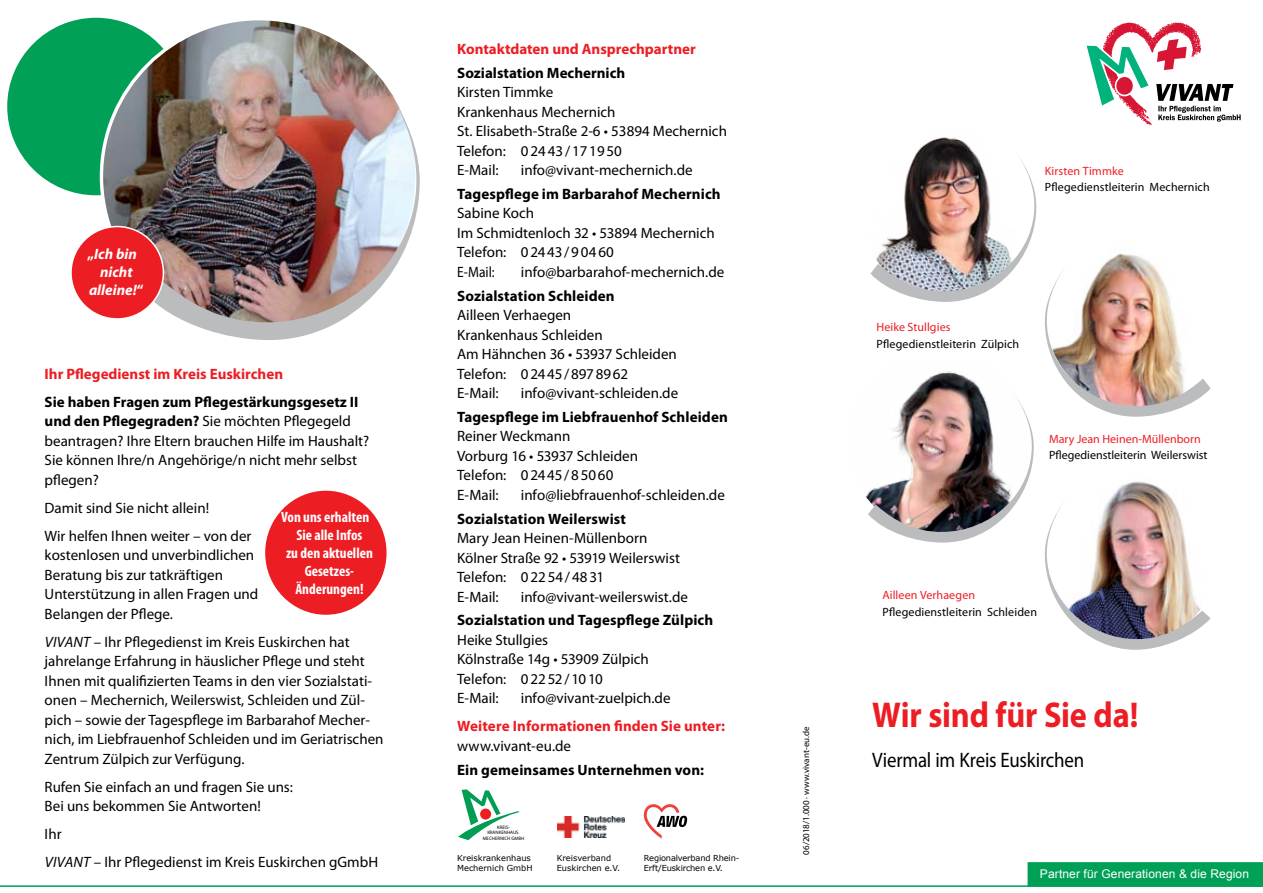
<style>
.page{position:relative;width:1263px;height:893px;background:#fff}
.page>*{position:absolute;margin:0;border:0;box-sizing:border-box;transform-origin:0 0}
.t1{font:700 36px "Myriad Pro";letter-spacing:-.005em;color:#ed1d24;scale:.9 1}
.t2{font:21px "Myriad Pro";letter-spacing:-.01em;color:#000;scale:.9 1}
.t3{font:15px/19.5px "Myriad Pro";color:#000}
.t4{font:700 15px "Myriad Pro";letter-spacing:.005em;color:#000}
.t5{font:700 15px "Myriad Pro";color:#ed1d24}
.t6{font:700 condensed 15px/18px "Myriad Pro";color:#fff;text-align:center}
.t7{font:italic 700 15px/18px "Myriad Pro";color:#fff;text-align:center}
.t8{font:12px "Myriad Pro";letter-spacing:.005em;color:#000}
.t9{font:12px "Myriad Pro";letter-spacing:.005em;color:#ed1d24}
.t10{font:12px "Arial";letter-spacing:.01em;color:#fff}
.t11{font:9px "Myriad Pro";color:#000}
.t12{font:8.25px/9.9px "Verdana";color:#000}
.t13{font:8.25px/9.9px "Verdana";letter-spacing:-.02em;color:#000}
.t14{font:4.95px/5.8px "Myriad";color:#000;text-align:center}
.s1{font-style:normal}
.s2{font-weight:700}
.s3{font-style:italic}
</style>
<div class="page">
<div style="left:1027px;top:862px;width:236px;height:23px;background:#00a156"></div>
<hr style="left:0;top:885px;width:1263px;height:2px;background:#00a156">
<img style="left:557px;top:816px;width:68px;height:22px">
<svg style="left:643px;top:804px;width:45px;height:35px"></svg>
<svg style="left:458px;top:789px;width:61px;height:51px"></svg>
<div style="left:480px;top:808px;width:11px;height:12px;background:#ed1d24;border-radius:50%"></div>
<div style="left:7px;top:18px;width:178px;height:177px;background:#00a156;border-radius:50%"></div>
<img style="left:101px;top:19px;width:279px;height:216px">
<svg style="left:1086px;top:22px;width:155px;height:103px"></svg>
<img style="left:861px;top:128px;width:170px;height:170px;border-radius:85px">
<img style="left:865px;top:371px;width:112px;height:129px">
<img style="left:1110px;top:253px;width:34px;height:6px">
<img style="left:1049px;top:473px;width:170px;height:170px;border-radius:85px">
<img style="left:1044px;top:492px;width:167px;height:158px">
<img style="left:1044px;top:259px;width:167px;height:158px">
<img style="left:868px;top:385px;width:166px;height:158px">
<img style="left:870px;top:145px;width:167px;height:157px">
<img style="left:145px;top:78px;width:275px;height:262px">
<div style="left:71px;top:227px;width:92px;height:92px;background:#ed1d24;border-radius:50%"></div>
<div style="left:70px;top:226px;width:94px;height:94px;border:2px solid #fff;border-radius:50%"></div>
<div style="left:265px;top:491px;width:122px;height:124px;background:#ed1d24;border-radius:50%"></div>
<p class="t7" style="left:87px;top:246px;width:58px"><span class="s1">„</span>Ich bin nicht alleine!<span class="s1">“</span></p>
<p class="t5" style="left:45px;top:365px;width:240px">Ihr Pflegedienst im Kreis Euskirchen</p>
<p class="t3" style="left:45px;top:392px;width:326px"><span class="s2">Sie haben Fragen zum Pflegestärkungsgesetz II und den Pflegegraden?</span> Sie möchten Pflegegeld beantragen? Ihre Eltern brauchen Hilfe im Haushalt?<br>Sie können Ihre/n Angehörige/n nicht mehr selbst pflegen?</p>
<p class="t3" style="left:45px;top:494px;width:208px;line-height:28px">Damit sind Sie nicht allein!<br>Wir helfen Ihnen weiter – von der</p>
<p class="t3" style="left:45px;top:546px;width:215px">kostenlosen und unverbindlichen<br>Beratung bis zur tatkräftigen<br>Unterstützung in allen Fragen und<br>Belangen der Pflege.</p>
<p class="t3" style="left:45px;top:632px;width:340px"><span class="s3">VIVANT</span> – Ihr Pflegedienst im Kreis Euskirchen hat jahrelange Erfahrung in häuslicher Pflege und steht Ihnen mit qualifizierten Teams in den vier Sozialstati&shy;onen – Mechernich, Weilerswist, Schleiden und Zül&shy;pich – sowie der Tagespflege im Barbarahof Mecher&shy;nich, im Liebfrauenhof Schleiden und im Geriatrischen Zentrum Zülpich zur Verfügung.</p>
<p class="t3" style="left:45px;top:777px;width:250px">Rufen Sie einfach an und fragen Sie uns:<br>Bei uns bekommen Sie Antworten!</p>
<p class="t3" style="left:45px;top:820px;width:335px;line-height:28px">Ihr<br><span class="s3">VIVANT</span> – Ihr Pflegedienst im Kreis Euskirchen gGmbH</p>
<p class="t6" style="left:281px;top:509px;width:93px">Von uns erhalten<br>Sie alle Infos<br>zu den aktuellen<br>Gesetzes-<br>Änderungen!</p>
<p class="t5" style="left:457px;top:40px;width:240px">Kontaktdaten und Ansprechpartner</p>
<p class="t4" style="left:457px;top:64px;width:170px">Sozialstation Mechernich</p>
<p class="t3" style="left:457px;top:83px;width:271px">Kirsten Timmke<br>Krankenhaus Mechernich<br>St. Elisabeth-Straße 2-6 • 53894 Mechernich<br>Telefon: 02443/171950<br>E-Mail:</p>
<p class="t3" style="left:521px;top:161px;width:173px">info@vivant-mechernich.de</p>
<p class="t4" style="left:457px;top:185px;width:265px">Tagespflege im Barbarahof Mechernich</p>
<p class="t3" style="left:457px;top:204px;width:259px">Sabine Koch<br>Im Schmidtenloch 32 • 53894 Mechernich<br>Telefon: 02443/90460<br>E-Mail:</p>
<p class="t3" style="left:521px;top:262px;width:205px">info@barbarahof-mechernich.de</p>
<p class="t4" style="left:457px;top:287px;width:159px">Sozialstation Schleiden</p>
<p class="t3" style="left:457px;top:306px;width:221px">Ailleen Verhaegen<br>Krankenhaus Schleiden<br>Am Hähnchen 36 • 53937 Schleiden<br>Telefon: 02445/8978962<br>E-Mail:</p>
<p class="t3" style="left:521px;top:384px;width:159px">info@vivant-schleiden.de</p>
<p class="t4" style="left:457px;top:408px;width:272px">Tagespflege im Liebfrauenhof Schleiden</p>
<p class="t3" style="left:457px;top:427px;width:182px">Reiner Weckmann<br>Vorburg 16 • 53937 Schleiden<br>Telefon: 02445/85060<br>E-Mail:</p>
<p class="t3" style="left:521px;top:485px;width:205px">info@liebfrauenhof-schleiden.de</p>
<p class="t4" style="left:457px;top:510px;width:170px">Sozialstation Weilerswist</p>
<p class="t3" style="left:457px;top:529px;width:224px">Mary Jean Heinen-Müllenborn<br>Kölner Straße 92 • 53919 Weilerswist<br>Telefon: 02254/4831<br>E-Mail:</p>
<p class="t3" style="left:521px;top:587px;width:169px">info@vivant-weilerswist.de</p>
<p class="t4" style="left:457px;top:612px;width:258px">Sozialstation und Tagespflege Zülpich</p>
<p class="t3" style="left:457px;top:630px;width:193px">Heike Stullgies<br>Kölnstraße 14g • 53909 Zülpich<br>Telefon: 02252/1010<br>E-Mail:</p>
<p class="t3" style="left:521px;top:689px;width:151px">info@vivant-zuelpich.de</p>
<p class="t5" style="left:457px;top:718px;width:269px">Weitere Informationen finden Sie unter:</p>
<p class="t3" style="left:457px;top:736px;width:116px">www.vivant-eu.de</p>
<p class="t4" style="left:457px;top:761px;width:248px">Ein gemeinsames Unternehmen von:</p>
<p class="t14" style="left:483px;top:824px;width:43px">KREIS-<br>KRANKENHAUS<br>MECHERNICH GMBH</p>
<p class="t12" style="left:457px;top:852px;width:77px">Kreiskrankenhaus<br>Mechernich GmbH</p>
<p class="t12" style="left:557px;top:852px;width:65px">Kreisverband<br>Euskirchen e.V.</p>
<p class="t13" style="left:644px;top:852px;width:97px">Regionalverband Rhein-<br>Erft/Euskirchen e.V.</p>
<p class="t11" style="left:801px;top:855px;width:130px;rotate:-90deg">06/2018/1.000 · www.vivant-eu.de</p>
<p class="t9" style="left:1045px;top:164px;width:80px">Kirsten Timmke</p>
<p class="t8" style="left:1045px;top:181px;width:166px">Pflegedienstleiterin Mechernich</p>
<p class="t9" style="left:876px;top:321px;width:76px">Heike Stullgies</p>
<p class="t8" style="left:876px;top:337px;width:144px">Pflegedienstleiterin Zülpich</p>
<p class="t9" style="left:1049px;top:432px;width:153px">Mary Jean Heinen-Müllenborn</p>
<p class="t8" style="left:1049px;top:449px;width:160px">Pflegedienstleiterin Weilerswist</p>
<p class="t9" style="left:882px;top:589px;width:94px">Ailleen Verhaegen</p>
<p class="t8" style="left:882px;top:605px;width:156px">Pflegedienstleiterin Schleiden</p>
<h1 class="t1" style="left:872px;top:695px;width:297px">Wir sind für Sie da!</h1>
<h2 class="t2" style="left:872px;top:749px;width:237px">Viermal im Kreis Euskirchen</h2>
<p class="t10" style="left:1040px;top:866px;width:211px">Partner für Generationen &amp; die Region</p>
</div>
